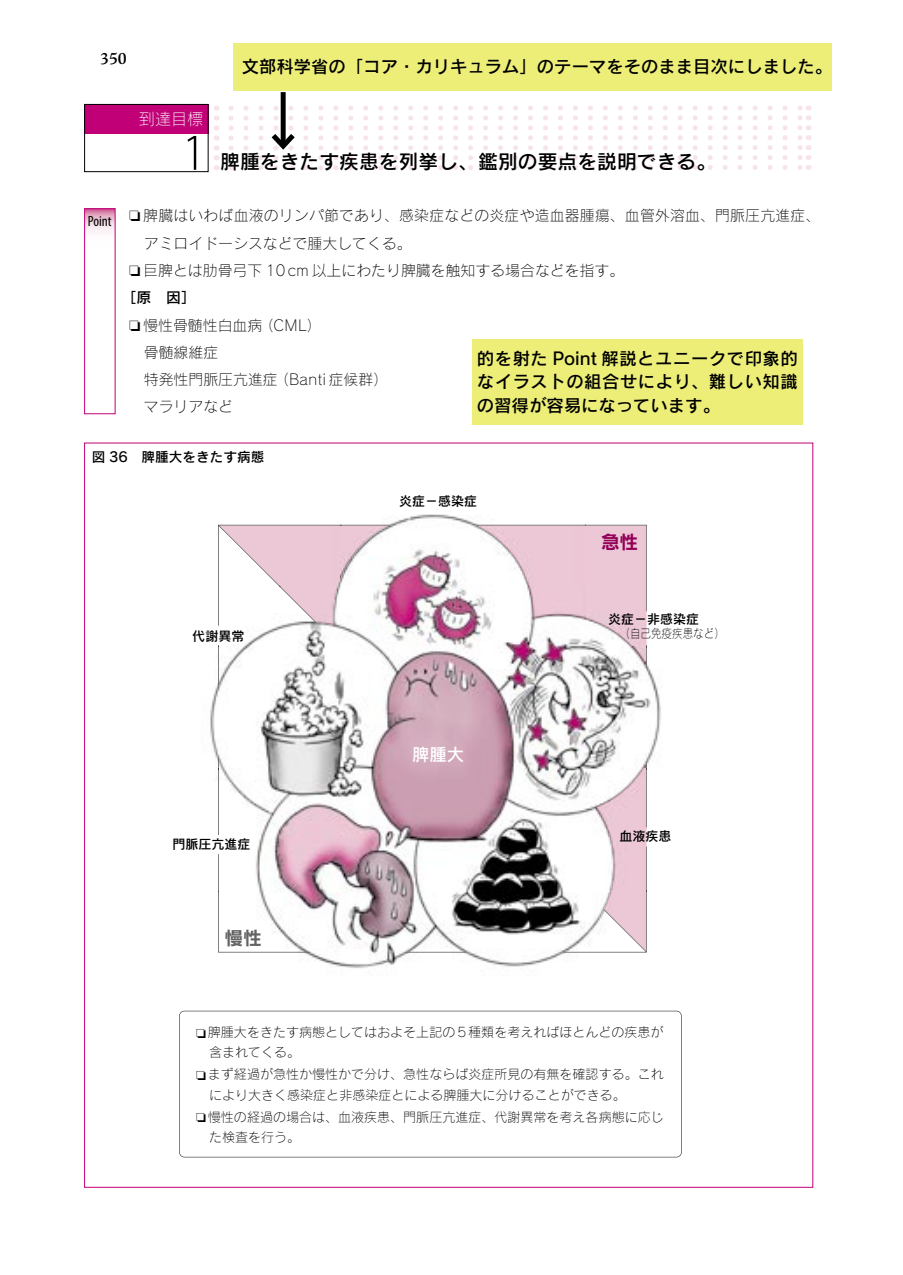
<style>
.page{position:relative;width:903px;height:1275px;background:#fff}
.page>*{position:absolute;margin:0;border:0;box-sizing:border-box;transform-origin:0 0}
.t1{font:300 52.15px "Myriad Pro";color:#000}
.到達目標{font:19.78px "Rodin Pro DB";color:#000}
.t2{font:18.55px "Rodin Pro B 90 pv RKSJ H";color:#920059}
.t3{font:18.55px "Rodin Pro B 90 pv RKSJ H";color:#636363}
.広告{font:17.32px/23.6px "Rodin Pro DB";color:#000;text-align:justify}
.t4{font:600 17.32px "Adobe Jenson Pro";color:#000}
.t5{font:17.32px "Rodin Pro DB 90 pv RKSJ H";color:#fff}
.t6{font:16.1px "Rodin Pro L";color:#fff}
.ポイント_要点整理{font:14.88px/27.3px "Rodin Pro L";color:#000}
.ポイントみだし{font:14.88px "Rodin Pro DB";color:#000}
.t7{font:condensed 14.88px "Myriad Pro";letter-spacing:-.005em;color:#000}
.t8{font:13.65px "Rodin Pro DB";color:#000}
.t9{font:12.95px/20.1px "Rodin Pro L 90 pv RKSJ H";color:#000}
.t10{font:12.95px "Rodin Pro DB 90 pv RKSJ H";color:#000}
.t11{font:12.42px "Rodin Pro L 90 pv RKSJ H";color:#000;scale:.85 1}
</style>
<div class="page">
<div style="left:84px;top:104px;width:124px;height:30px;background:#c10077"></div>
<div style="left:84px;top:104px;width:124px;height:68px;border:1px solid #000"></div>
<svg style="left:216px;top:106px;width:1px;height:64px"></svg>
<svg style="left:808px;top:105px;width:1px;height:65px"></svg>
<img style="left:210px;top:514px;width:451px;height:454px">
<img style="left:524px;top:586px;width:61px;height:61px">
<img style="left:218px;top:524px;width:61px;height:367px">
<img style="left:218px;top:891px;width:123px;height:61px">
<img style="left:402px;top:891px;width:183px;height:61px">
<img style="left:218px;top:525px;width:123px;height:122px">
<img style="left:463px;top:525px;width:122px;height:61px">
<img style="left:341px;top:525px;width:61px;height:61px">
<img style="left:585px;top:525px;width:61px;height:366px">
<img style="left:585px;top:891px;width:62px;height:61px">
<img style="left:218px;top:525px;width:61px;height:61px">
<svg style="left:179px;top:1011px;width:503px;height:146px"></svg>
<svg style="left:86px;top:210px;width:27px;height:22px"></svg>
<div style="left:84px;top:208px;width:31px;height:206px;border:1px solid #c10077"></div>
<div style="left:281px;top:92px;width:5px;height:54px;background:#000"></div>
<svg style="left:231px;top:105px;width:570px;height:65px"></svg>
<div style="left:233px;top:43px;width:599px;height:48px;background:#ecee78"></div>
<div style="left:472px;top:339px;width:331px;height:85px;background:#ecee78"></div>
<svg style="left:196px;top:1028px;width:9px;height:9px"></svg>
<svg style="left:196px;top:1071px;width:9px;height:9px"></svg>
<svg style="left:196px;top:1113px;width:9px;height:9px"></svg>
<p class="t4" style="left:100px;top:49px;width:28px">350</p>
<p class="t6" style="left:139px;top:109px;width:66px">到達目標</p>
<p class="t1" style="left:181px;top:124px;width:27px">1</p>
<p class="広告" style="left:242px;top:54px;width:592px">文部科学省の「コア・カリキュラム」のテーマをそのまま目次にしました。</p>
<p class="到達目標" style="left:220px;top:149px;width:498px">脾腫をきたす疾患を列挙し、鑑別の要点を説明できる。</p>
<p class="t7" style="left:88px;top:212px;width:25px">Point</p>
<p class="ポイント_要点整理" style="left:144px;top:202px;width:678px;text-indent:-15px">❏ 脾臓はいわば血液のリンパ節であり、感染症などの炎症や造血器腫瘍、血管外溶血、門脈圧亢進症、アミロイドーシスなどで腫大してくる。</p>
<p class="ポイント_要点整理" style="left:129px;top:256px;width:497px">❏ 巨脾とは肋骨弓下 10 cm 以上にわたり脾臓を触知する場合などを指す。</p>
<p class="ポイントみだし" style="left:122px;top:288px;width:76px">［原　因］</p>
<p class="ポイント_要点整理" style="left:129px;top:311px;width:194px">❏ 慢性骨髄性白血病（CML）</p>
<p class="ポイント_要点整理" style="left:129px;top:338px;width:91px">　骨髄線維症</p>
<p class="ポイント_要点整理" style="left:129px;top:365px;width:261px">　特発性門脈圧亢進症（Banti 症候群）</p>
<p class="ポイント_要点整理" style="left:129px;top:393px;width:106px">　マラリアなど</p>
<p class="広告" style="left:477px;top:345px;width:322px">的を射た Point 解説とユニークで印象的なイラストの組合せにより、難しい知識の習得が容易になっています。</p>
<p class="t8" style="left:92px;top:448px;width:174px">図 36　脾腫大をきたす病態</p>
<p class="t10" style="left:192px;top:627px;width:54px">代謝異常</p>
<p class="t10" style="left:173px;top:836px;width:80px">門脈圧亢進症</p>
<p class="t3" style="left:224px;top:925px;width:39px">慢性</p>
<p class="t10" style="left:399px;top:493px;width:80px">炎症－感染症</p>
<p class="t5" style="left:412px;top:743px;width:54px">脾腫大</p>
<p class="t2" style="left:601px;top:529px;width:39px">急性</p>
<p class="t10" style="left:608px;top:611px;width:93px">炎症－非感染症</p>
<p class="t11" style="left:619px;top:626px;width:126px">（自己免疫疾患など）</p>
<p class="t10" style="left:619px;top:827px;width:54px">血液疾患</p>
<p class="t9" style="left:208px;top:1022px;width:457px">脾腫大をきたす病態としてはおよそ上記の 5種類を考えればほとんどの疾患が含まれてくる。</p>
<p class="t9" style="left:208px;top:1064px;width:457px">まず経過が急性か慢性かで分け、急性ならば炎症所見の有無を確認する。これにより大きく感染症と非感染症とによる脾腫大に分けることができる。</p>
<p class="t9" style="left:208px;top:1106px;width:457px">慢性の経過の場合は、血液疾患、門脈圧亢進症、代謝異常を考え各病態に応じた検査を行う。</p>
</div>
